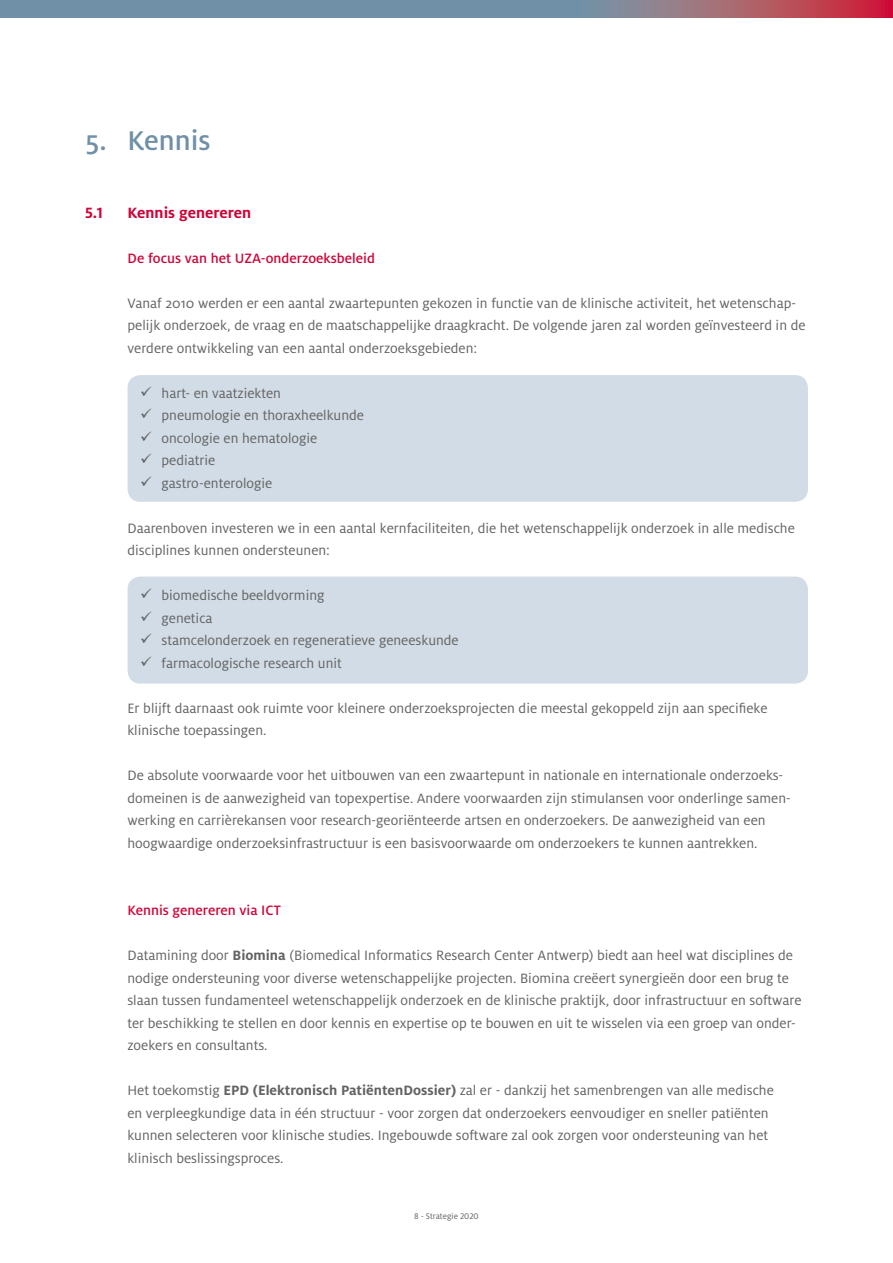
<style>
.page{position:relative;width:893px;height:1263px;background:#fff}
.page>*{position:absolute;margin:0;border:0;box-sizing:border-box;transform-origin:0 0}
.t1{font:500 30px "Milo OT";color:#6f90a7}
.t2{font:700 16.5px "Milo OT";color:#ce0538}
.t3{font:15px/22.5px "Milo OT";color:#646363}
.t4{font:500 15px "Milo OT";color:#ce0538}
.t5{font:9px "Milo OT";color:#646363}
.s1{font-weight:700}
</style>
<div class="page">
<svg style="left:0;top:0;width:893px;height:17px;background:#827f93"></svg>
<div style="left:128px;top:375px;width:680px;height:127px;background:#d1dce6;border-radius:13px"></div>
<div style="left:128px;top:576px;width:680px;height:108px;background:#d1dce6;border-radius:13px"></div>
<h1 class="t1" style="left:85px;top:124px;width:127px">5. Kennis</h1>
<p class="t2" style="left:85px;top:203px;width:19px">5.1</p>
<p class="t2" style="left:128px;top:203px;width:125px">Kennis genereren</p>
<p class="t4" style="left:128px;top:250px;width:249px">De focus van het UZA-onderzoeksbeleid</p>
<p class="t3" style="left:128px;top:292px;width:679px">Vanaf 2010 werden er een aantal zwaartepunten gekozen in functie van de klinische activiteit, het wetenschap&shy;pelijk onderzoek, de vraag en de maatschappelijke draagkracht. De volgende jaren zal worden geïnvesteerd in de verdere ontwikkeling van een aantal onderzoeksgebieden:</p>
<p class="t3" style="left:162px;top:382px;width:204px">hart- en vaatziekten<br>pneumologie en thoraxheelkunde oncologie en hematologie pediatrie<br>gastro-enterologie</p>
<p class="t3" style="left:127px;top:517px;width:669px">Daarenboven investeren we in een aantal kernfaciliteiten, die het wetenschappelijk onderzoek in alle medische disciplines kunnen ondersteunen:</p>
<p class="t3" style="left:161px;top:584px;width:299px">biomedische beeldvorming<br>genetica<br>stamcelonderzoek en regeneratieve geneeskunde farmacologische research unit</p>
<p class="t3" style="left:127px;top:697px;width:642px">Er blijft daarnaast ook ruimte voor kleinere onderzoeksprojecten die meestal gekoppeld zijn aan specifieke klinische toepassingen.</p>
<p class="t3" style="left:127px;top:764px;width:665px">De absolute voorwaarde voor het uitbouwen van een zwaartepunt in nationale en internationale onderzoeks&shy;domeinen is de aanwezigheid van topexpertise. Andere voorwaarden zijn stimulansen voor onderlinge samen&shy;werking en carrièrekansen voor research-georiënteerde artsen en onderzoekers. De aanwezigheid van een hoogwaardige onderzoeksinfrastructuur is een basisvoorwaarde om onderzoekers te kunnen aantrekken.</p>
<p class="t4" style="left:127px;top:902px;width:155px">Kennis genereren via ICT</p>
<p class="t3" style="left:127px;top:944px;width:676px">Datamining door <span class="s1">Biomina</span> (Biomedical Informatics Research Center Antwerp) biedt aan heel wat disciplines de nodige ondersteuning voor diverse wetenschappelijke projecten. Biomina creëert synergieën door een brug te slaan tussen fundamenteel wetenschappelijk onderzoek en de klinische praktijk, door infrastructuur en software ter beschikking te stellen en door kennis en expertise op te bouwen en uit te wisselen via een groep van onder&shy;zoekers en consultants.</p>
<p class="t3" style="left:127px;top:1079px;width:648px">Het toekomstig <span class="s1">EPD (Elektronisch PatiëntenDossier)</span> zal er - dankzij het samenbrengen van alle medische en verpleegkundige data in één structuur - voor zorgen dat onderzoekers eenvoudiger en sneller patiënten kunnen selecteren voor klinische studies. Ingebouwde software zal ook zorgen voor ondersteuning van het klinisch beslissingsproces.</p>
<p class="t5" style="left:414px;top:1211px;width:66px">8 - Strategie 2020</p>
</div>
